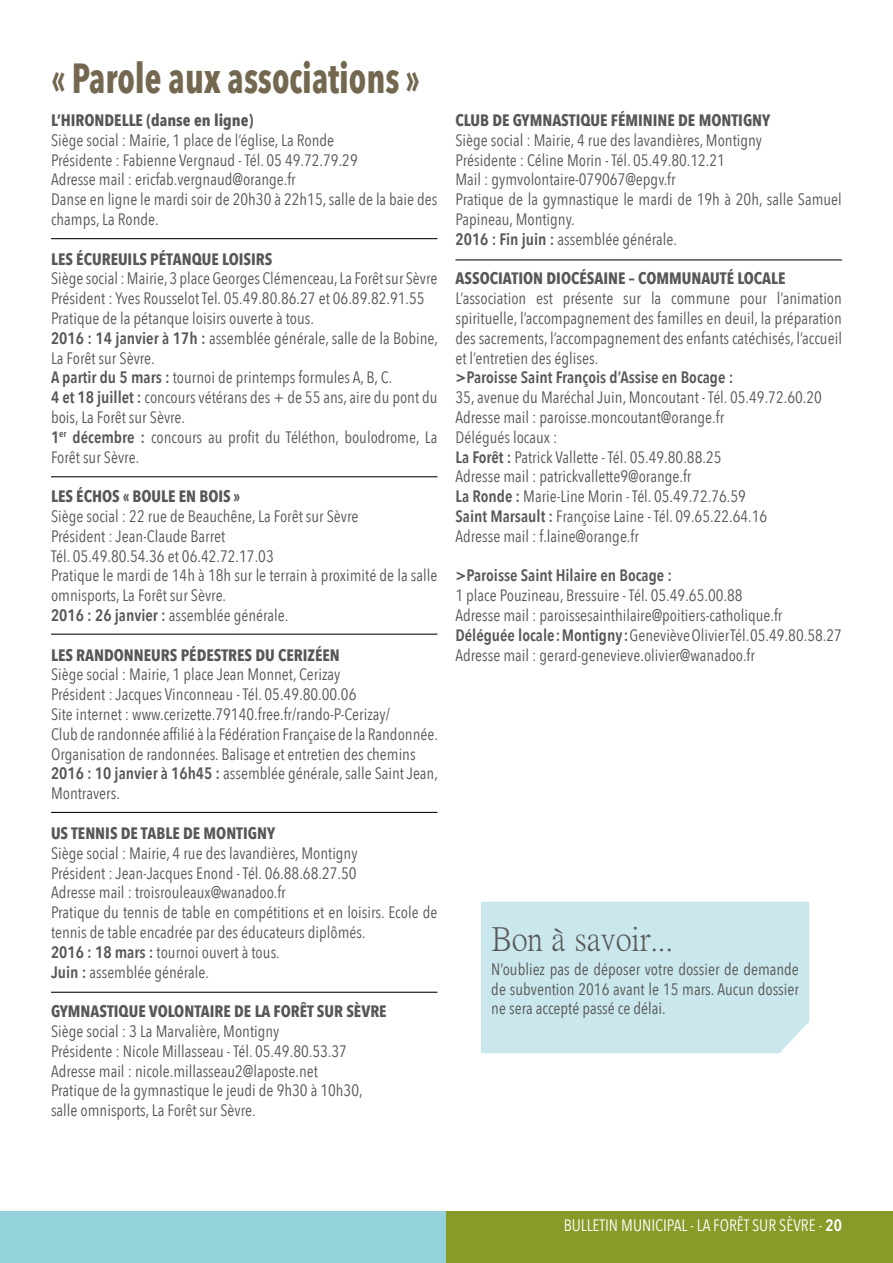
<style>
.page{position:relative;width:893px;height:1263px;background:#fff}
.page>*{position:absolute;margin:0;border:0;box-sizing:border-box;transform-origin:0 0}
.t1{font:700 42px "Avenir Next Condensed";color:#73684f;scale:.84 1}
.t2{font:33px "P Ming Li U";color:#575756}
.t3{font:16.5px/19.8px "Avenir Next Condensed";color:#575756}
.t4{font:700 16.5px "Avenir Next Condensed";color:#575756}
.t5{font:600 16.5px "Avenir Next Condensed";color:#575756}
.t6{font:16.5px "Avenir Next Condensed";color:#fff}
.s1{font-weight:600}
</style>
<div class="page">
<div style="left:0;top:1212px;width:446px;height:51px;background:#93d2db"></div>
<div style="left:446px;top:1212px;width:447px;height:51px;background:#889a28"></div>
<div style="left:481px;top:902px;width:328px;height:151px;background:#c9e7ec"></div>
<hr style="left:51px;top:238px;width:386px;height:1px;background:#000">
<hr style="left:455px;top:259px;width:387px;height:1px;background:#000">
<hr style="left:51px;top:476px;width:386px;height:1px;background:#000">
<hr style="left:51px;top:634px;width:386px;height:1px;background:#000">
<hr style="left:51px;top:812px;width:386px;height:1px;background:#000">
<hr style="left:51px;top:992px;width:386px;height:1px;background:#000">
<h1 class="t1" style="left:51px;top:53px;width:441px">« Parole aux associations »</h1>
<p class="t4" style="left:51px;top:110px;width:204px">L’HIRONDELLE (danse en ligne)</p>
<p class="t3" style="left:51px;top:129px;width:388px">Siège social : Mairie, 1 place de l’église, La Ronde<br>Présidente : Fabienne Vergnaud - Tél. 05 49.72.79.29<br>Adresse mail : ericfab.vergnaud@orange.fr<br>Danse en ligne le mardi soir de 20h30 à 22h15, salle de la baie des champs, La Ronde.</p>
<p class="t4" style="left:51px;top:249px;width:223px">LES ÉCUREUILS PÉTANQUE LOISIRS</p>
<p class="t3" style="left:51px;top:268px;width:388px">Siège social : Mairie, 3 place Georges Clémenceau, La Forêt sur Sèvre Président : Yves Rousselot Tel. 05.49.80.86.27 et 06.89.82.91.55<br>Pratique de la pétanque loisirs ouverte à tous.<br><span class="s1">2016 : 14 janvier à 17h :</span> assemblée générale, salle de la Bobine, La Forêt sur Sèvre.<br><span class="s1">A partir du 5 mars :</span> tournoi de printemps formules A, B, C.<br><span class="s1">4 et 18 juillet :</span> concours vétérans des + de 55 ans, aire du pont du bois, La Forêt sur Sèvre.<br><span class="s1">1</span><sup>er</sup> <span class="s1">décembre :</span> concours au profit du Téléthon, boulodrome, La Forêt sur Sèvre.</p>
<p class="t4" style="left:51px;top:486px;width:191px">LES ÉCHOS « BOULE EN BOIS »</p>
<p class="t3" style="left:51px;top:506px;width:388px">Siège social : 22 rue de Beauchêne, La Forêt sur Sèvre<br>Président : Jean-Claude Barret<br>Tél. 05.49.80.54.36 et 06.42.72.17.03<br>Pratique le mardi de 14h à 18h sur le terrain à proximité de la salle omnisports, La Forêt sur Sèvre.<br><span class="s1">2016 : 26 janvier :</span> assemblée générale.</p>
<p class="t4" style="left:51px;top:645px;width:290px">LES RANDONNEURS PÉDESTRES DU CERIZÉEN</p>
<p class="t3" style="left:51px;top:664px;width:388px">Siège social : Mairie, 1 place Jean Monnet, Cerizay<br>Président : Jacques Vinconneau - Tél. 05.49.80.00.06<br>Site internet : www.cerizette.79140.free.fr/rando-P-Cerizay/<br>Club de randonnée affilié à la Fédération Française de la Randonnée.<br>Organisation de randonnées. Balisage et entretien des chemins <span class="s1">2016 : 10 janvier à 16h45 :</span> assemblée générale, salle Saint Jean, Montravers.</p>
<p class="t4" style="left:51px;top:823px;width:226px">US TENNIS DE TABLE DE MONTIGNY</p>
<p class="t3" style="left:51px;top:842px;width:388px">Siège social : Mairie, 4 rue des lavandières, Montigny<br>Président : Jean-Jacques Enond - Tél. 06.88.68.27.50<br>Adresse mail : troisrouleaux@wanadoo.fr<br>Pratique du tennis de table en compétitions et en loisirs. Ecole de tennis de table encadrée par des éducateurs diplômés.<br><span class="s1">2016 : 18 mars :</span> tournoi ouvert à tous.<br><span class="s1">Juin :</span> assemblée générale.</p>
<p class="t4" style="left:51px;top:1001px;width:337px">GYMNASTIQUE VOLONTAIRE DE LA FORÊT SUR SÈVRE</p>
<p class="t3" style="left:51px;top:1020px;width:313px">Siège social : 3 La Marvalière, Montigny<br>Présidente : Nicole Millasseau - Tél. 05.49.80.53.37<br>Adresse mail : nicole.millasseau2@laposte.net Pratique de la gymnastique le jeudi de 9h30 à 10h30, salle omnisports, La Forêt sur Sèvre.</p>
<p class="t4" style="left:455px;top:110px;width:316px">CLUB DE GYMNASTIQUE FÉMININE DE MONTIGNY</p>
<p class="t3" style="left:455px;top:129px;width:388px">Siège social : Mairie, 4 rue des lavandières, Montigny<br>Présidente : Céline Morin - Tél. 05.49.80.12.21<br>Mail : gymvolontaire-079067@epgv.fr<br>Pratique de la gymnastique le mardi de 19h à 20h, salle Samuel Papineau, Montigny.<br><span class="s1">2016 : Fin juin :</span> assemblée générale.</p>
<p class="t4" style="left:455px;top:268px;width:332px">ASSOCIATION DIOCÉSAINE – COMMUNAUTÉ LOCALE</p>
<p class="t3" style="left:455px;top:288px;width:388px;text-align:justify">L’association est présente sur la commune pour l’animation spirituelle, l’accompagnement des familles en deuil, la préparation des sacrements, l’accompagnement des enfants catéchisés, l’accueil et l’entretien des églises.</p>
<p class="t5" style="left:455px;top:363px;width:279px">&gt;Paroisse Saint François d’Assise en Bocage :</p>
<p class="t3" style="left:455px;top:387px;width:368px">35, avenue du Maréchal Juin, Moncoutant - Tél. 05.49.72.60.20<br>Adresse mail : paroisse.moncoutant@orange.fr<br>Délégués locaux :<br><span class="s1">La Forêt :</span> Patrick Vallette - Tél. 05.49.80.88.25<br>Adresse mail : patrickvallette9@orange.fr<br><span class="s1">La Ronde :</span> Marie-Line Morin - Tél. 05.49.72.76.59<br><span class="s1">Saint Marsault :</span> Françoise Laine - Tél. 09.65.22.64.16<br>Adresse mail : f.laine@orange.fr</p>
<p class="t5" style="left:455px;top:561px;width:218px">&gt;Paroisse Saint Hilaire en Bocage :</p>
<p class="t3" style="left:455px;top:585px;width:388px">1 place Pouzineau, Bressuire - Tél. 05.49.65.00.88<br>Adresse mail : paroissesainthilaire@poitiers-catholique.fr <span class="s1">Déléguée locale : Montigny :</span> Geneviève Olivier Tél. 05.49.80.58.27<br>Adresse mail : gerard-genevieve.olivier@wanadoo.fr</p>
<h2 class="t2" style="left:491px;top:922px;width:183px">Bon à savoir<sub>…</sub></h2>
<p class="t3" style="left:491px;top:958px;width:309px;text-align:justify">N’oubliez pas de déposer votre dossier de demande de subvention 2016 avant le 15 mars. Aucun dossier ne sera accepté passé ce délai.</p>
<p class="t6" style="left:564px;top:1211px;width:280px">BULLETIN MUNICIPAL - LA FORÊT SUR SÈVRE - <span class="s1">20</span></p>
</div>
